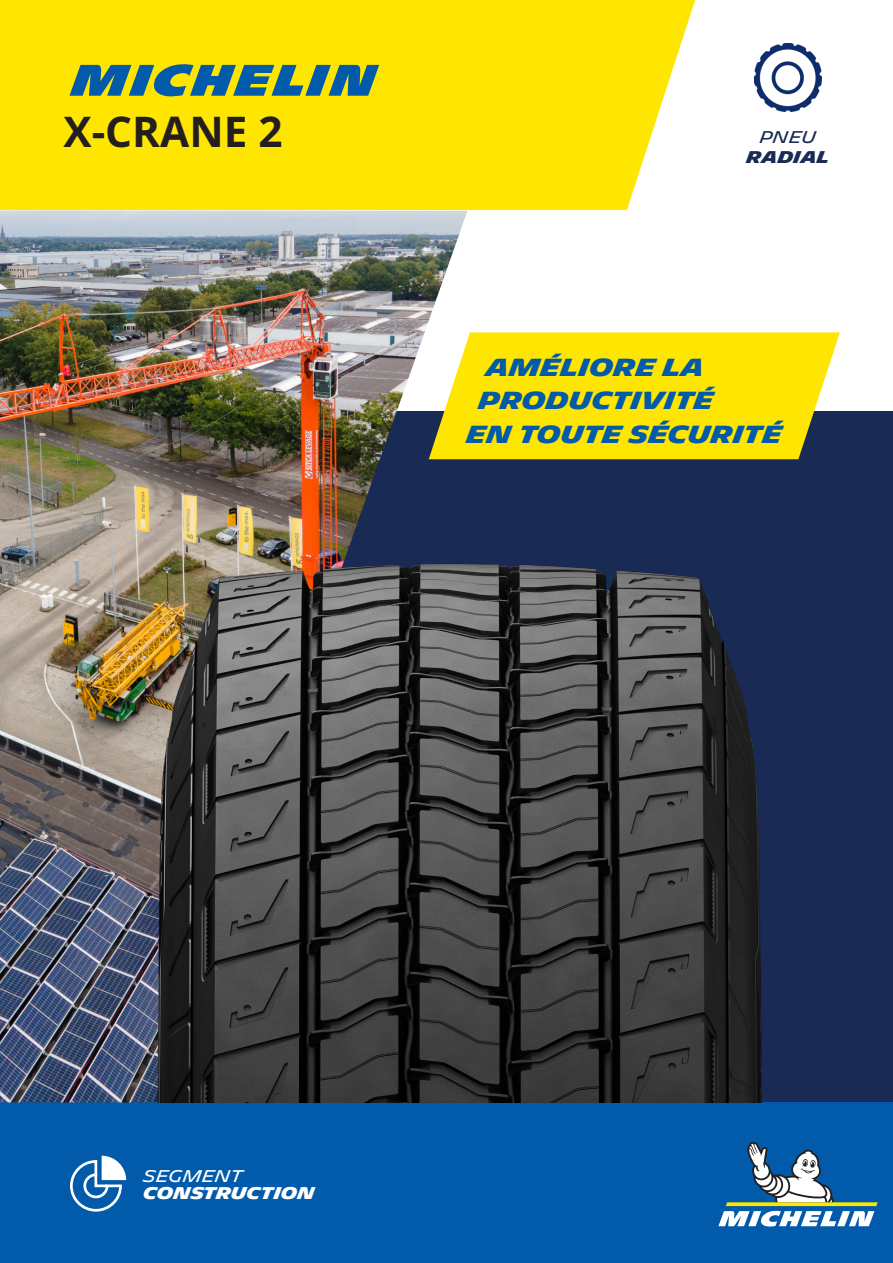
<style>
.page{position:relative;width:893px;height:1263px;background:#fff}
.page>*{position:absolute;margin:0;border:0;box-sizing:border-box;transform-origin:0 0}
.t1{font:700 42.3px "Noto Sans";color:#231f20}
.t2{font:700 24px "Michelin";color:#015aaa}
.t3{font:700 16.5px/17.4px "Michelin";color:#fff}
.t4{font:700 16.5px/19.2px "Michelin";color:#192a54;text-align:center}
.s1{font-weight:400}
</style>
<div class="page">
<div style="left:0;top:411px;width:893px;height:698px;background:#192a54"></div>
<div style="left:0;top:1102px;width:893px;height:161px;background:#015aaa"></div>
<svg style="left:718px;top:1142px;width:160px;height:85px"></svg>
<svg style="left:70px;top:1156px;width:56px;height:55px"></svg>
<div style="left:0;top:0;width:695px;height:210px;background:#ffe601"></div>
<img style="left:0;top:210px;width:467px;height:892px">
<img style="left:754px;top:43px;width:68px;height:68px">
<img style="left:139px;top:554px;width:623px;height:548px">
<svg style="left:69px;top:63px;width:310px;height:34px;background:#669166"></svg>
<svg style="left:429px;top:332px;width:411px;height:127px;background:#f6e014"></svg>
<p class="t1" style="left:63px;top:102px;width:221px">X-CRANE 2</p>
<p class="t4" style="left:746px;top:128px;width:84px"><span class="s1">PNEU<br></span>RADIAL</p>
<p class="t2" style="left:486px;top:353px;width:220px">AMÉLIORE LA</p>
<p class="t2" style="left:478px;top:387px;width:237px">PRODUCTIVITÉ</p>
<p class="t2" style="left:466px;top:420px;width:317px">EN TOUTE SÉCURITÉ</p>
<p class="t3" style="left:144px;top:1167px;width:173px"><span class="s1">SEGMENT<br></span>CONSTRUCTION</p>
</div>
